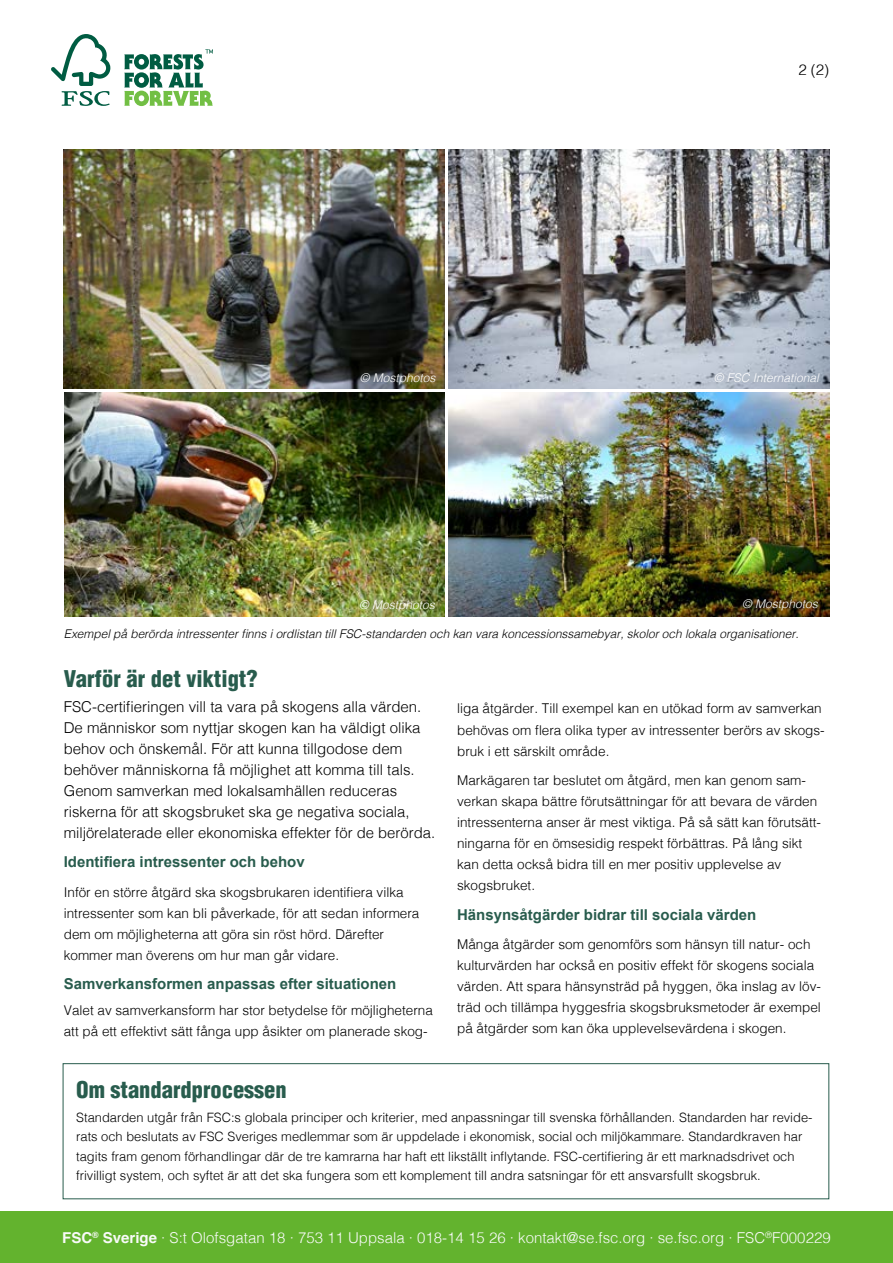
<style>
.page{position:relative;width:893px;height:1263px;background:#fff}
.page>*{position:absolute;margin:0;border:0;box-sizing:border-box;transform-origin:0 0}
.t1{font:900 condensed 22.5px "Helvetica";color:#285c4d}
.t2{font:300 15px/21px "Helvetica";color:#000}
.t3{font:700 15px "Arial";color:#285c4d}
.t4{font:300 15px "Helvetica";color:#f8faf8}
.t5{font:300 13.5px/21px "Helvetica";color:#000}
.t6{font:300 12.9px/19.5px "Helvetica";color:#000}
.t7{font:italic 300 12px "Helvetica";color:#000}
.t8{font:italic 300 12px "Helvetica";color:#fff}
.s1{font-weight:700}
</style>
<div class="page">
<svg style="left:51px;top:34px;width:59px;height:72px"></svg>
<svg style="left:124px;top:49px;width:89px;height:57px"></svg>
<div style="left:0;top:1212px;width:893px;height:51px;background:#63b32e"></div>
<div style="left:63px;top:1063px;width:766px;height:136px;border:1px solid #285c4d"></div>
<img style="left:64px;top:150px;width:380px;height:239px">
<img style="left:64px;top:393px;width:381px;height:224px">
<img style="left:449px;top:150px;width:380px;height:239px">
<img style="left:449px;top:393px;width:380px;height:223px">
<p class="t8" style="left:360px;top:368px;width:77px">© Mostphotos</p>
<p class="t2" style="left:798px;top:59px;width:32px">2 (2)</p>
<p class="t8" style="left:714px;top:368px;width:106px">© FSC International</p>
<p class="t8" style="left:359px;top:594px;width:77px">© Mostphotos</p>
<p class="t8" style="left:742px;top:594px;width:77px">© Mostphotos</p>
<p class="t7" style="left:64px;top:624px;width:736px">Exempel på berörda intressenter finns i ordlistan till FSC-standarden och kan vara koncessionssamebyar, skolor och lokala organisationer.</p>
<h1 class="t1" style="left:64px;top:664px;width:195px">Varför är det viktigt?</h1>
<p class="t2" style="left:64px;top:695px;width:373px">FSC-certifieringen vill ta vara på skogens alla värden.<br>De människor som nyttjar skogen kan ha väldigt olika behov och önskemål. För att kunna tillgodose dem behöver människorna få möjlighet att komma till tals.<br>Genom samverkan med lokalsamhällen reduceras riskerna för att skogsbruket ska ge negativa sociala, miljörelaterade eller ekonomiska effekter för de berörda.</p>
<p class="t3" style="left:64px;top:852px;width:242px">Identifiera intressenter och behov</p>
<p class="t5" style="left:64px;top:881px;width:357px">Inför en större åtgärd ska skogsbrukaren identifiera vilka intressenter som kan bli påverkade, för att sedan informera dem om möjligheterna att göra sin röst hörd. Därefter kommer man överens om hur man går vidare.</p>
<p class="t3" style="left:64px;top:974px;width:334px">Samverkansformen anpassas efter situationen</p>
<p class="t5" style="left:64px;top:998px;width:371px">Valet av samverkansform har stor betydelse för möjligheterna att på ett effektivt sätt fånga upp åsikter om planerade skog-</p>
<p class="t5" style="left:457px;top:697px;width:369px">liga åtgärder. Till exempel kan en utökad form av samverkan behövas om flera olika typer av intressenter berörs av skogs&shy;bruk i ett särskilt område.</p>
<p class="t5" style="left:457px;top:769px;width:365px">Markägaren tar beslutet om åtgärd, men kan genom sam&shy;verkan skapa bättre förutsättningar för att bevara de värden intressenterna anser är mest viktiga. På så sätt kan förutsätt&shy;ningarna för en ömsesidig respekt förbättras. På lång sikt kan detta också bidra till en mer positiv upplevelse av skogsbruket.</p>
<p class="t3" style="left:457px;top:904px;width:301px">Hänsynsåtgärder bidrar till sociala värden</p>
<p class="t5" style="left:457px;top:933px;width:365px">Många åtgärder som genomförs som hänsyn till natur- och kulturvärden har också en positiv effekt för skogens sociala värden. Att spara hänsynsträd på hyggen, öka inslag av löv&shy;träd och tillämpa hyggesfria skogsbruksmetoder är exempel på åtgärder som kan öka upplevelsevärdena i skogen.</p>
<h1 class="t1" style="left:76px;top:1075px;width:212px">Om standardprocessen</h1>
<p class="t6" style="left:76px;top:1106px;width:738px">Standarden utgår från FSC:s globala principer och kriterier, med anpassningar till svenska förhållanden. Standarden har revide&shy;rats och beslutats av FSC Sveriges medlemmar som är uppdelade i ekonomisk, social och miljökammare. Standardkraven har tagits fram genom förhandlingar där de tre kamrarna har haft ett likställt inflytande. FSC-certifiering är ett marknadsdrivet och frivilligt system, och syftet är att det ska fungera som ett komplement till andra satsningar för ett ansvarsfullt skogsbruk.</p>
<p class="t4" style="left:62px;top:1225px;width:770px"><span class="s1">FSC</span><sup>®</sup> <span class="s1">Sverige</span> · S:t Olofsgatan 18 · 753 11 Uppsala · 018-14 15 26 · kontakt@se.fsc.org · se.fsc.org · FSC<sup>®</sup>F000229</p>
</div>
